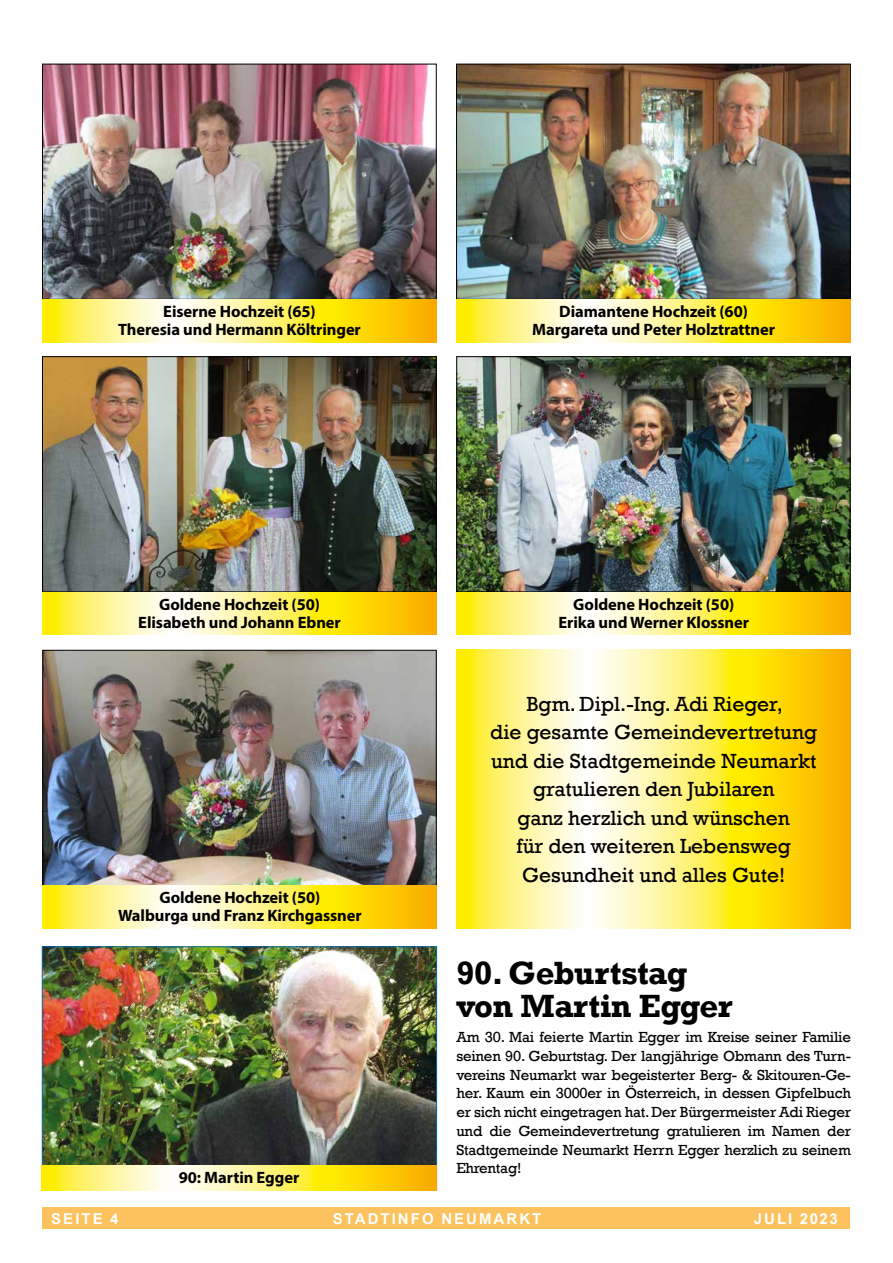
<style>
.page{position:relative;width:893px;height:1263px;background:#fff}
.page>*{position:absolute;margin:0;border:0;box-sizing:border-box;transform-origin:0 0}
.t1{font:700 33px/33.3px "Rockwell";letter-spacing:-.015em;color:#000}
.t2{font:21px/28.5px "Rockwell";color:#000;text-align:center}
.t3{font:700 16.5px/18px "Myriad Pro";letter-spacing:-.005em;color:#000;text-align:center}
.t4{font:15px/18.8px "Rockwell";letter-spacing:-.015em;color:#000;text-align:justify}
.t5{font:700 15px "Arial";letter-spacing:.135em;color:#fff}
</style>
<div class="page">
<div style="left:43px;top:1208px;width:807px;height:21px;background:#fbc25d"></div>
<img style="left:458px;top:66px;width:391px;height:232px">
<div style="left:456px;top:64px;width:395px;height:236px;border:1px solid #000"></div>
<img style="left:44px;top:358px;width:391px;height:232px">
<div style="left:42px;top:356px;width:395px;height:236px;border:1px solid #000"></div>
<img style="left:44px;top:66px;width:391px;height:232px">
<div style="left:42px;top:64px;width:395px;height:236px;border:1px solid #000"></div>
<img style="left:45px;top:652px;width:390px;height:232px">
<div style="left:43px;top:650px;width:394px;height:236px;border:1px solid #000"></div>
<img style="left:458px;top:358px;width:390px;height:232px">
<div style="left:456px;top:356px;width:394px;height:236px;border:1px solid #000"></div>
<svg style="left:457px;top:300px;width:394px;height:42px;background:#feea67"></svg>
<svg style="left:43px;top:592px;width:394px;height:43px;background:#feea67"></svg>
<svg style="left:43px;top:300px;width:394px;height:42px;background:#feea67"></svg>
<svg style="left:43px;top:886px;width:394px;height:42px;background:#feea67"></svg>
<svg style="left:457px;top:592px;width:394px;height:43px;background:#feea67"></svg>
<svg style="left:457px;top:650px;width:394px;height:278px;background:#feea67"></svg>
<img style="left:44px;top:948px;width:391px;height:217px">
<svg style="left:42px;top:1165px;width:394px;height:26px;background:#feea67"></svg>
<p class="t3" style="left:118px;top:302px;width:244px">Eiserne Hochzeit (65)<br>Theresia und Hermann Költringer</p>
<p class="t3" style="left:532px;top:302px;width:244px">Diamantene Hochzeit (60)<br>Margareta und Peter Holztrattner</p>
<p class="t3" style="left:138px;top:594px;width:204px">Goldene Hochzeit (50)<br>Elisabeth und Johann Ebner</p>
<p class="t3" style="left:118px;top:888px;width:245px">Goldene Hochzeit (50)<br>Walburga und Franz Kirchgassner</p>
<p class="t3" style="left:179px;top:1167px;width:122px">90: Martin Egger</p>
<p class="t3" style="left:558px;top:594px;width:192px">Goldene Hochzeit (50)<br>Erika und Werner Klossner</p>
<h2 class="t2" style="left:490px;top:690px;width:328px">Bgm. Dipl.-Ing. Adi Rieger,<br>die gesamte Gemeindevertretung und die Stadtgemeinde Neumarkt gratulieren den Jubilaren<br>ganz herzlich und wünschen<br>für den weiteren Lebensweg<br>Gesundheit und alles Gute!</h2>
<h1 class="t1" style="left:456px;top:956px;width:278px">90. Geburtstag von Martin Egger</h1>
<p class="t4" style="left:456px;top:1028px;width:396px">Am 30. Mai feierte Martin Egger im Kreise seiner Familie seinen 90. Geburtstag. Der langjährige Obmann des Turn&shy;vereins Neumarkt war begeisterter Berg- &amp; Skitouren-Ge&shy;her. Kaum ein 3000er in Österreich, in dessen Gipfelbuch er sich nicht eingetragen hat. Der Bürgermeister Adi Rieger und die Gemeindevertretung gratulieren im Namen der Stadtgemeinde Neumarkt Herrn Egger herzlich zu seinem Ehrentag!</p>
<p class="t5" style="left:51px;top:1208px;width:69px">SEITE 4</p>
<p class="t5" style="left:333px;top:1208px;width:210px">STADTINFO NEUMARKT</p>
<p class="t5" style="left:754px;top:1208px;width:85px">JULI 2023</p>
</div>
